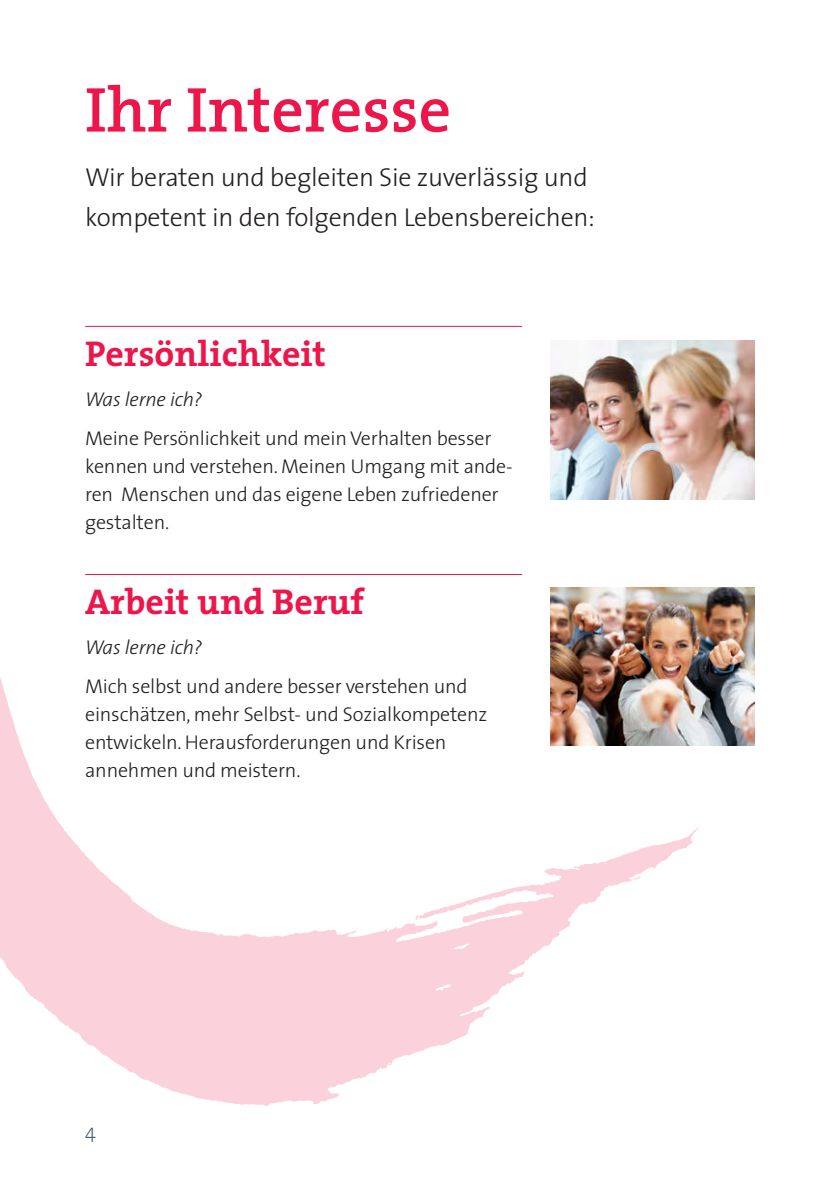
<style>
.page{position:relative;width:840px;height:1191px;background:#fff}
.page>*{position:absolute;margin:0;border:0;box-sizing:border-box;transform-origin:0 0}
.head_2_-_large-red{font:600 64px "The Serif";color:#ed164b}
.head_3_-red{font:700 36px "The Serif";color:#ed164b}
.lead{font:300 26px/40px "The Sans";letter-spacing:-.01em;color:#231f20}
.body_copy{font:300 20px/28px "The Sans";letter-spacing:-.01em;color:#231f20}
.body_copy-2{font:italic 300 20px "The Sans";letter-spacing:-.01em;color:#231f20}
.t1{font:300 20px "The Sans";color:#52626f}
</style>
<div class="page">
<svg style="left:0;top:574px;width:699px;height:532px"></svg>
<hr style="left:85px;top:326px;width:437px;height:1px;background:#ed164b">
<hr style="left:85px;top:574px;width:437px;height:1px;background:#ed164b">
<img style="left:550px;top:587px;width:204px;height:159px">
<img style="left:550px;top:340px;width:204px;height:159px">
<p class="head_2_-_large-red" style="left:85px;top:57px;width:367px">Ihr Interesse</p>
<p class="lead" style="left:85px;top:157px;width:511px">Wir beraten und begleiten Sie zuverlässig und kompetent in den folgenden Lebensbereichen:</p>
<p class="head_3_-red" style="left:85px;top:324px;width:242px">Persönlichkeit</p>
<p class="body_copy-2" style="left:85px;top:382px;width:119px">Was lerne ich?</p>
<p class="body_copy" style="left:85px;top:423px;width:428px">Meine Persönlichkeit und mein Verhalten besser kennen und verstehen. Meinen Umgang mit ande&shy;ren Menschen und das eigene Leben zufriedener gestalten.</p>
<p class="head_3_-red" style="left:85px;top:572px;width:280px">Arbeit und Beruf</p>
<p class="body_copy-2" style="left:85px;top:630px;width:119px">Was lerne ich?</p>
<p class="body_copy" style="left:85px;top:672px;width:403px">Mich selbst und andere besser verstehen und einschätzen, mehr Selbst- und Sozialkompetenz entwickeln. Herausforderungen und Krisen annehmen und meistern.</p>
<p class="t1" style="left:85px;top:1114px;width:12px">4</p>
</div>
